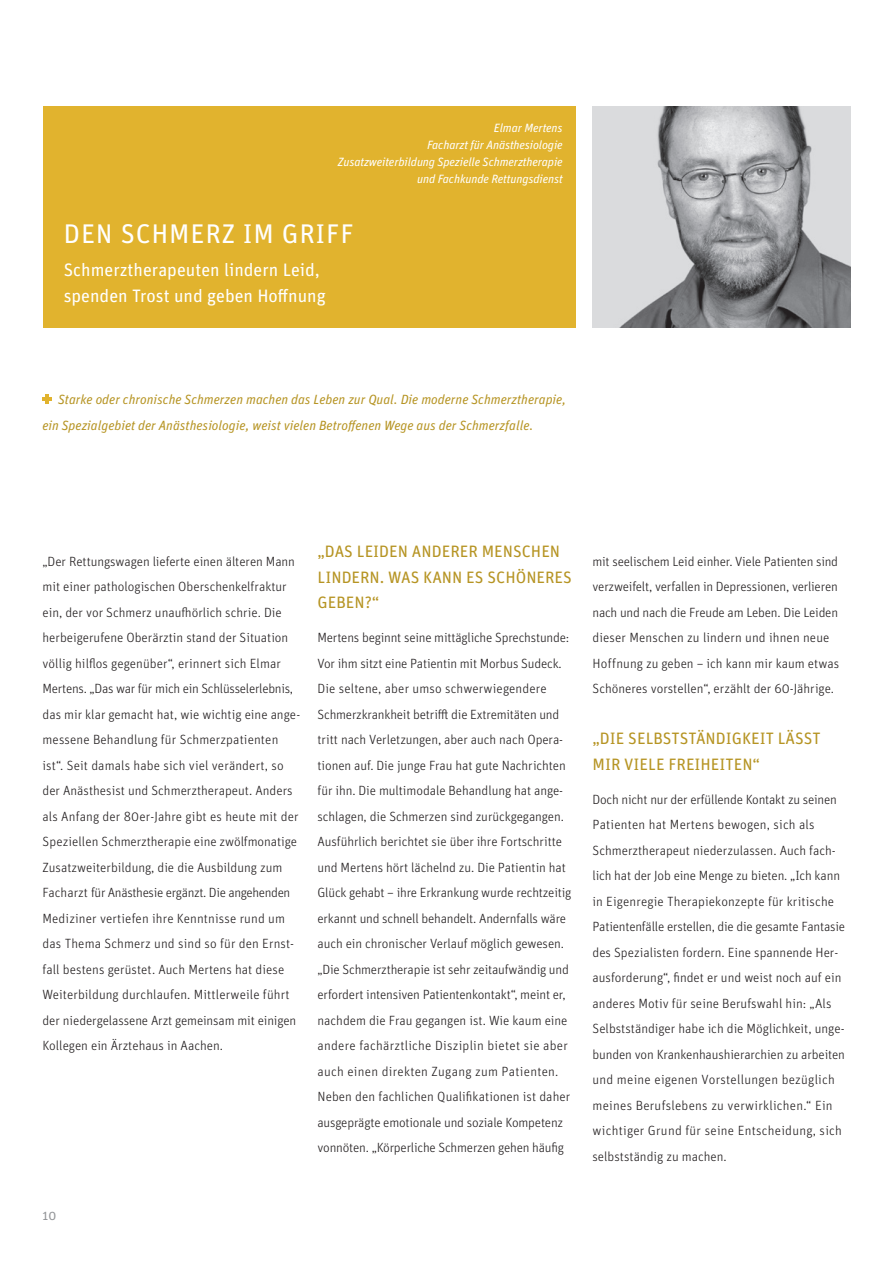
<style>
.page{position:relative;width:893px;height:1263px;background:#fff}
.page>*{position:absolute;margin:0;border:0;box-sizing:border-box;transform-origin:0 0}
.t1{font:27px "Unit OT";letter-spacing:.03em;color:#fff}
.t2{font:18px/25.5px "Unit OT";color:#fff}
.t3{font:16.5px/25.5px "Unit OT";color:#b69423}
.t4{font:300 13.35px/25.5px "Unit OT";color:#231f20}
.t5{font:italic 13.35px/25.5px "Unit OT";color:#b69423}
.t6{font:12.75px "Unit OT";color:#939598}
.t7{font:italic 12px/17px "Unit OT";letter-spacing:-.01em;color:#fff;text-align:right}
</style>
<div class="page">
<svg style="left:43px;top:394px;width:9px;height:10px"></svg>
<img style="left:592px;top:106px;width:258px;height:221px">
<div style="left:43px;top:106px;width:532px;height:221px;background:#e1b32e"></div>
<p class="t7" style="left:338px;top:119px;width:226px">Elmar Mertens<br>Facharzt für Anästhesiologie<br>Zusatzweiterbildung Spezielle Schmerztherapie und Fachkunde Rettungsdienst</p>
<h1 class="t1" style="left:64px;top:216px;width:291px">DEN SCHMERZ IM GRIFF</h1>
<h2 class="t2" style="left:64px;top:257px;width:264px">Schmerztherapeuten lindern Leid, spenden Trost und geben Hoffnung</h2>
<p class="t5" style="left:43px;top:386px;width:525px;text-indent:16px">Starke oder chronische Schmerzen machen das Leben zur Qual. Die moderne Schmerztherapie, ein Spezialgebiet der Anästhesiologie, weist vielen Betroffenen Wege aus der Schmerzfalle.</p>
<p class="t4" style="left:43px;top:548px;width:259px">„Der Rettungswagen lieferte einen älteren Mann mit einer pathologischen Oberschenkelfraktur ein, der vor Schmerz unaufhörlich schrie. Die herbeigerufene Oberärztin stand der Situation völlig hilflos gegenüber“, erinnert sich Elmar Mertens. „Das war für mich ein Schlüsselerlebnis, das mir klar gemacht hat, wie wichtig eine ange&shy;messene Behandlung für Schmerzpatienten ist“. Seit damals habe sich viel verändert, so der Anästhesist und Schmerztherapeut. Anders als Anfang der 80er-Jahre gibt es heute mit der Speziellen Schmerztherapie eine zwölfmonatige Zusatzweiterbildung, die die Ausbildung zum Facharzt für Anästhesie ergänzt. Die angehenden Mediziner vertiefen ihre Kenntnisse rund um das Thema Schmerz und sind so für den Ernst&shy;fall bestens gerüstet. Auch Mertens hat diese Weiterbildung durchlaufen. Mittlerweile führt der niedergelassene Arzt gemeinsam mit einigen Kollegen ein Ärztehaus in Aachen.</p>
<p class="t3" style="left:317px;top:538px;width:256px">„DAS LEIDEN ANDERER MENSCHEN<br>LINDERN. WAS KANN ES SCHÖNERES<br>GEBEN?“</p>
<p class="t4" style="left:317px;top:625px;width:255px">Mertens beginnt seine mittägliche Sprechstunde:<br>Vor ihm sitzt eine Patientin mit Morbus Sudeck.<br>Die seltene, aber umso schwerwiegendere Schmerzkrankheit betrifft die Extremitäten und tritt nach Verletzungen, aber auch nach Opera&shy;tionen auf. Die junge Frau hat gute Nachrichten für ihn. Die multimodale Behandlung hat ange&shy;schlagen, die Schmerzen sind zurückgegangen.<br>Ausführlich berichtet sie über ihre Fortschritte und Mertens hört lächelnd zu. Die Patientin hat Glück gehabt – ihre Erkrankung wurde rechtzeitig erkannt und schnell behandelt. Andernfalls wäre auch ein chronischer Verlauf möglich gewesen. „Die Schmerztherapie ist sehr zeitaufwändig und erfordert intensiven Patientenkontakt“, meint er, nachdem die Frau gegangen ist. Wie kaum eine andere fachärztliche Disziplin bietet sie aber auch einen direkten Zugang zum Patienten.<br>Neben den fachlichen Qualifikationen ist daher ausgeprägte emotionale und soziale Kompetenz vonnöten. „Körperliche Schmerzen gehen häufig</p>
<p class="t6" style="left:43px;top:1208px;width:15px">10</p>
<p class="t4" style="left:592px;top:548px;width:248px">mit seelischem Leid einher. Viele Patienten sind verzweifelt, verfallen in Depressionen, verlieren nach und nach die Freude am Leben. Die Leiden dieser Menschen zu lindern und ihnen neue Hoffnung zu geben – ich kann mir kaum etwas Schöneres vorstellen“, erzählt der 60-Jährige.</p>
<p class="t3" style="left:592px;top:725px;width:230px">„DIE SELBSTSTÄNDIGKEIT LÄSST<br>MIR VIELE FREIHEITEN“</p>
<p class="t4" style="left:592px;top:786px;width:254px">Doch nicht nur der erfüllende Kontakt zu seinen Patienten hat Mertens bewogen, sich als Schmerztherapeut niederzulassen. Auch fach&shy;lich hat der Job eine Menge zu bieten. „Ich kann in Eigenregie Therapiekonzepte für kritische Patientenfälle erstellen, die die gesamte Fantasie des Spezialisten fordern. Eine spannende Her&shy;ausforderung“, findet er und weist noch auf ein anderes Motiv für seine Berufswahl hin: „Als Selbstständiger habe ich die Möglichkeit, unge&shy;bunden von Krankenhaushierarchien zu arbeiten und meine eigenen Vorstellungen bezüglich meines Berufslebens zu verwirklichen.“ Ein wichtiger Grund für seine Entscheidung, sich selbstständig zu machen.</p>
</div>
